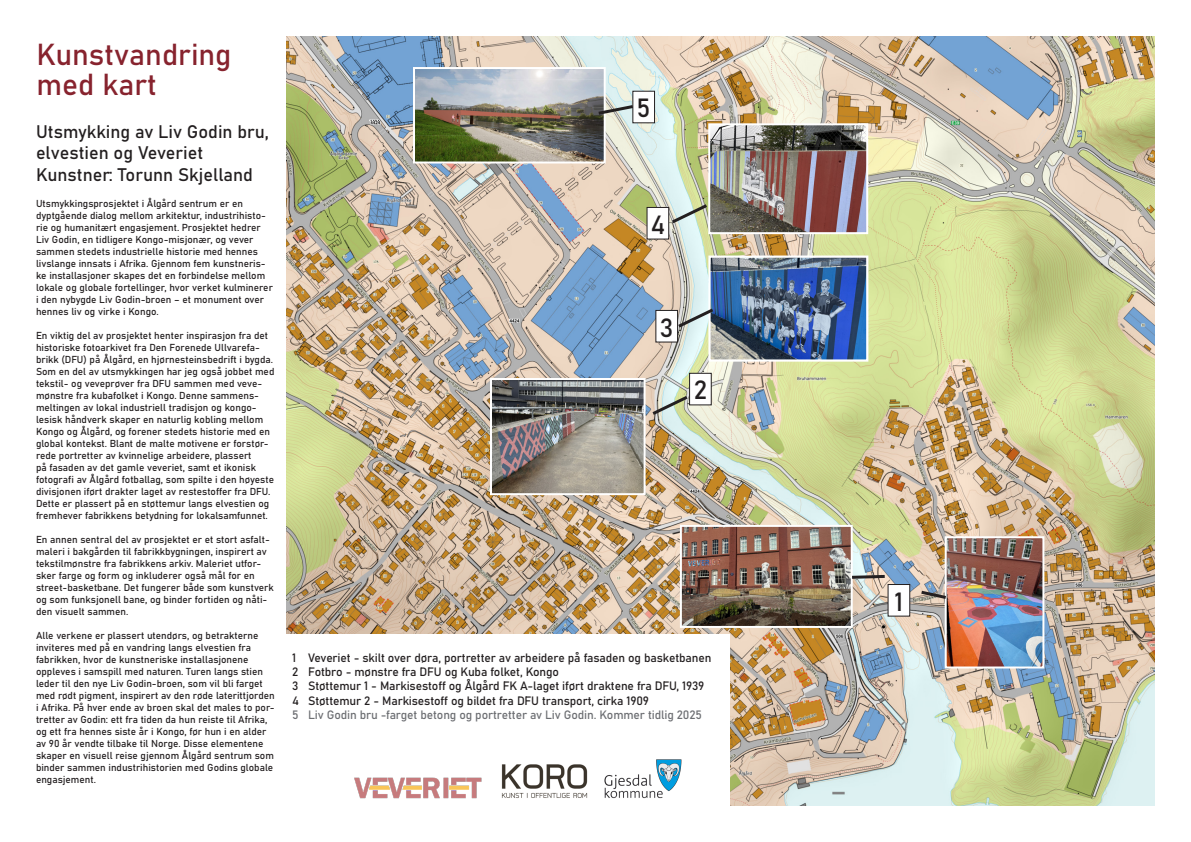
<style>
.page{position:relative;width:1191px;height:842px;background:#fff}
.page>*{position:absolute;margin:0;border:0;box-sizing:border-box;transform-origin:0 0}
.t1{font:30px/30px "Bahnschrift";color:#87232e}
.t2{font:26px "Bahnschrift";color:#231f20}
.t3{font:18px/21.6px "Bahnschrift";color:#231f20}
.t4{font:12px "Bahnschrift";letter-spacing:-.01em;color:#231f20}
.t5{font:12px "Bahnschrift";letter-spacing:-.01em;color:#6d6f73}
.t6{font:10px/12px "Bahnschrift";color:#231f20}
</style>
<div class="page">
<img style="left:286px;top:36px;width:869px;height:770px">
<div style="left:279px;top:634px;width:451px;height:182px;background:#fff"></div>
<div style="left:888px;top:584px;width:21px;height:32px;background:#fff"></div>
<div style="left:887px;top:584px;width:23px;height:33px;border:1px solid #231f20"></div>
<div style="left:689px;top:373px;width:22px;height:32px;background:#fff"></div>
<div style="left:689px;top:373px;width:22px;height:32px;border:1px solid #231f20"></div>
<div style="left:656px;top:310px;width:21px;height:32px;background:#fff"></div>
<div style="left:655px;top:310px;width:23px;height:32px;border:1px solid #231f20"></div>
<div style="left:647px;top:207px;width:21px;height:32px;background:#fff"></div>
<div style="left:646px;top:207px;width:23px;height:33px;border:1px solid #231f20"></div>
<div style="left:633px;top:91px;width:21px;height:32px;background:#fff"></div>
<div style="left:632px;top:91px;width:23px;height:32px;border:1px solid #231f20"></div>
<img style="left:501px;top:764px;width:87px;height:34px">
<img style="left:604px;top:759px;width:78px;height:39px">
<img style="left:354px;top:777px;width:128px;height:22px">
<img style="left:416px;top:70px;width:186px;height:90px">
<div style="left:413px;top:67px;width:192px;height:96px;border:2px solid #fff"></div>
<img style="left:711px;top:258px;width:154px;height:101px">
<div style="left:708px;top:255px;width:160px;height:107px;border:2px solid #fff"></div>
<img style="left:683px;top:528px;width:166px;height:97px">
<div style="left:680px;top:525px;width:172px;height:103px;border:2px solid #fff"></div>
<img style="left:947px;top:539px;width:94px;height:126px">
<div style="left:944px;top:536px;width:100px;height:132px;border:2px solid #fff"></div>
<svg style="left:675px;top:306px;width:41px;height:24px"></svg>
<svg style="left:918px;top:589px;width:31px;height:12px"></svg>
<svg style="left:849px;top:573px;width:38px;height:7px"></svg>
<svg style="left:595px;top:103px;width:39px;height:14px"></svg>
<img style="left:493px;top:381px;width:149px;height:111px">
<div style="left:490px;top:378px;width:155px;height:117px;border:2px solid #fff"></div>
<img style="left:711px;top:126px;width:154px;height:105px">
<div style="left:708px;top:123px;width:160px;height:111px;border:2px solid #fff"></div>
<svg style="left:668px;top:202px;width:42px;height:24px"></svg>
<svg style="left:649px;top:393px;width:42px;height:25px"></svg>
<p class="t1" style="left:36px;top:37px;width:196px">Kunstvandring med kart</p>
<p class="t3" style="left:36px;top:119px;width:234px">Utsmykking av Liv Godin bru, elvestien og Veveriet</p>
<p class="t3" style="left:36px;top:162px;width:218px">Kunstner: Torunn Skjelland</p>
<p class="t6" style="left:36px;top:197px;width:238px">Utsmykkingsprosjektet i Ålgård sentrum er en dyptgående dialog mellom arkitektur, industrihisto&shy;rie og humanitært engasjement. Prosjektet hedrer Liv Godin, en tidligere Kongo-misjonær, og vever sammen stedets industrielle historie med hennes livslange innsats i Afrika. Gjennom fem kunstneris&shy;ke installasjoner skapes det en forbindelse mellom lokale og globale fortellinger, hvor verket kulminerer i den nybygde Liv Godin-broen – et monument over hennes liv og virke i Kongo.</p>
<p class="t6" style="left:36px;top:329px;width:240px">En viktig del av prosjektet henter inspirasjon fra det historiske fotoarkivet fra Den Forenede Ullvarefa&shy;brikk (DFU) på Ålgård, en hjørnesteinsbedrift i bygda.<br>Som en del av utsmykkingen har jeg også jobbet med tekstil- og veveprøver fra DFU sammen med veve&shy;mønstre fra kubafolket i Kongo. Denne sammens&shy;meltingen av lokal industriell tradisjon og kongo&shy;lesisk håndverk skaper en naturlig kobling mellom Kongo og Ålgård, og forener stedets historie med en global kontekst. Blant de malte motivene er forstør&shy;rede portretter av kvinnelige arbeidere, plassert<br>på fasaden av det gamle veveriet, samt et ikonisk fotografi av Ålgård fotballag, som spilte i den høyeste divisjonen iført drakter laget av restestoffer fra DFU.<br>Dette er plassert på en støttemur langs elvestien og fremhever fabrikkens betydning for lokalsamfunnet.</p>
<p class="t6" style="left:36px;top:533px;width:239px">En annen sentral del av prosjektet er et stort asfalt&shy;maleri i bakgården til fabrikkbygningen, inspirert av tekstilmønstre fra fabrikkens arkiv. Maleriet utfor&shy;sker farge og form og inkluderer også mål for en street-basketbane. Det fungerer både som kunstverk og som funksjonell bane, og binder fortiden og nåti&shy;den visuelt sammen.</p>
<p class="t6" style="left:36px;top:629px;width:240px">Alle verkene er plassert utendørs, og betrakterne inviteres med på en vandring langs elvestien fra fabrikken, hvor de kunstneriske installasjonene oppleves i samspill med naturen. Turen langs stien leder til den nye Liv Godin-broen, som vil bli farget med rødt pigment, inspirert av den røde laterittjorden i Afrika. På hver ende av broen skal det males to por&shy;tretter av Godin: ett fra tiden da hun reiste til Afrika, og ett fra hennes siste år i Kongo, før hun i en alder av 90 år vendte tilbake til Norge. Disse elementene skaper en visuell reise gjennom Ålgård sentrum som binder sammen industrihistorien med Godins globale engasjement.</p>
<p class="t2" style="left:636px;top:88px;width:16px">5</p>
<p class="t2" style="left:650px;top:205px;width:16px">4</p>
<p class="t2" style="left:660px;top:308px;width:15px">3</p>
<p class="t2" style="left:693px;top:370px;width:15px">2</p>
<p class="t4" style="left:292px;top:648px;width:421px">1 Veveriet - skilt over døra, portretter av arbeidere på fasaden og basketbanen</p>
<p class="t4" style="left:292px;top:663px;width:268px">2 Fotbro - mønstre fra DFU og Kuba folket, Kongo</p>
<p class="t4" style="left:292px;top:677px;width:414px">3 Støttemur 1 - Markisestoff og Ålgård FK A-laget iført draktene fra DFU, 1939</p>
<p class="t4" style="left:292px;top:691px;width:358px">4 Støttemur 2 - Markisestoff og bildet fra DFU transport, cirka 1909</p>
<p class="t5" style="left:292px;top:706px;width:411px">5 Liv Godin bru -farget betong og portretter av Liv Godin. Kommer tidlig 2025</p>
<p class="t2" style="left:894px;top:582px;width:10px">1</p>
</div>
